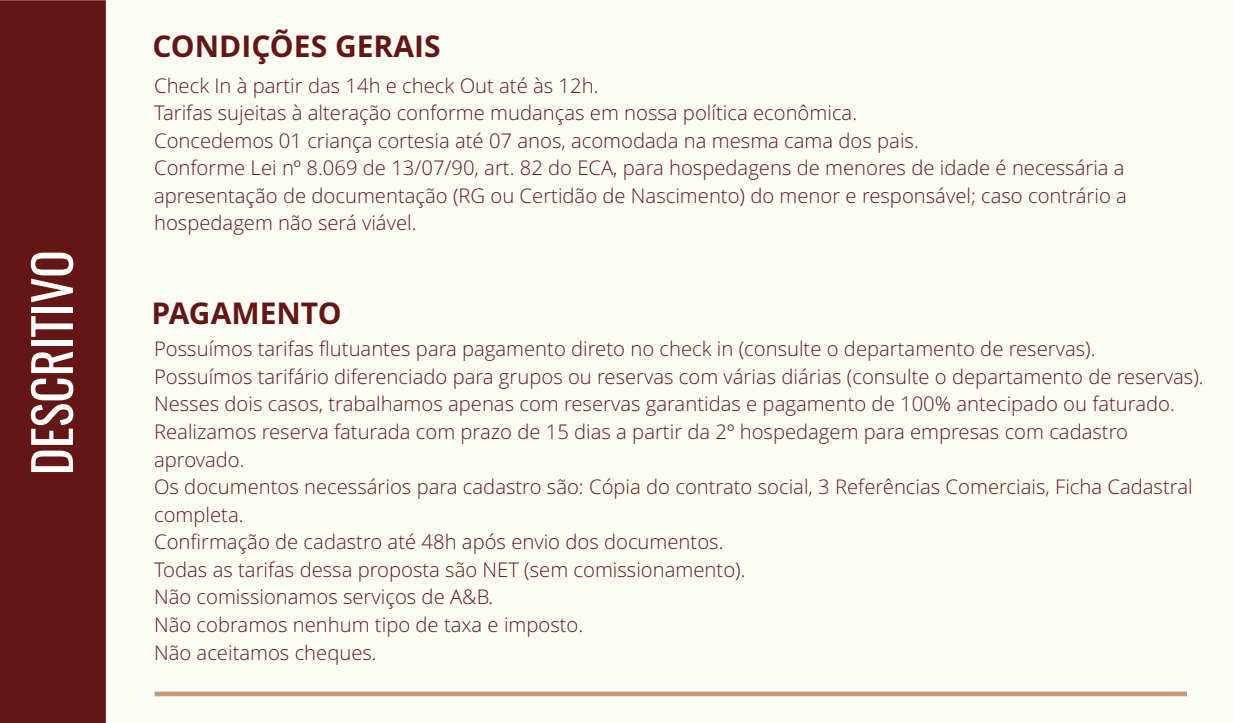
<style>
.page{position:relative;width:1234px;height:723px;background:#fff}
.page>*{position:absolute;margin:0;border:0;box-sizing:border-box;transform-origin:0 0}
.t1{font:51.45px "Oswald";color:#fff}
.t2{font:700 30px "Open Sans";color:#641616}
.t3{font:300 20.25px/27.6px "Open Sans";color:#641616}
</style>
<div class="page">
<div style="left:106px;top:1px;width:1127px;height:722px;background:#fbfdf4"></div>
<div style="left:0;top:0;width:106px;height:723px;background:#641616"></div>
<svg style="left:154px;top:691px;width:1032px;height:5px;background:#caa886"></svg>
<h1 class="t1" style="left:11px;top:475px;width:227px;rotate:-90deg">DESCRITIVO</h1>
<h2 class="t2" style="left:152px;top:34px;width:289px">CONDIÇÕES GERAIS</h2>
<p class="t3" style="left:154px;top:73px;width:974px">Check In à partir das 14h e check Out até às 12h.<br>Tarifas sujeitas à alteração conforme mudanças em nossa política econômica.<br>Concedemos 01 criança cortesia até 07 anos, acomodada na mesma cama dos pais.<br>Conforme Lei nº 8.069 de 13/07/90, art. 82 do ECA, para hospedagens de menores de idade é necessária a apresentação de documentação (RG ou Certidão de Nascimento) do menor e responsável; caso contrário a hospedagem não será viável.</p>
<h2 class="t2" style="left:151px;top:301px;width:192px">PAGAMENTO</h2>
<p class="t3" style="left:154px;top:337px;width:1050px">Possuímos tarifas flutuantes para pagamento direto no check in (consulte o departamento de reservas).<br>Possuímos tarifário diferenciado para grupos ou reservas com várias diárias (consulte o departamento de reservas).<br>Nesses dois casos, trabalhamos apenas com reservas garantidas e pagamento de 100% antecipado ou faturado.<br>Realizamos reserva faturada com prazo de 15 dias a partir da 2º hospedagem para empresas com cadastro aprovado.<br>Os documentos necessários para cadastro são: Cópia do contrato social, 3 Referências Comerciais, Ficha Cadastral completa.<br>Confirmação de cadastro até 48h após envio dos documentos.<br>Todas as tarifas dessa proposta são NET (sem comissionamento).<br>Não comissionamos serviços de A&amp;B.<br>Não cobramos nenhum tipo de taxa e imposto.<br>Não aceitamos cheques.</p>
</div>
